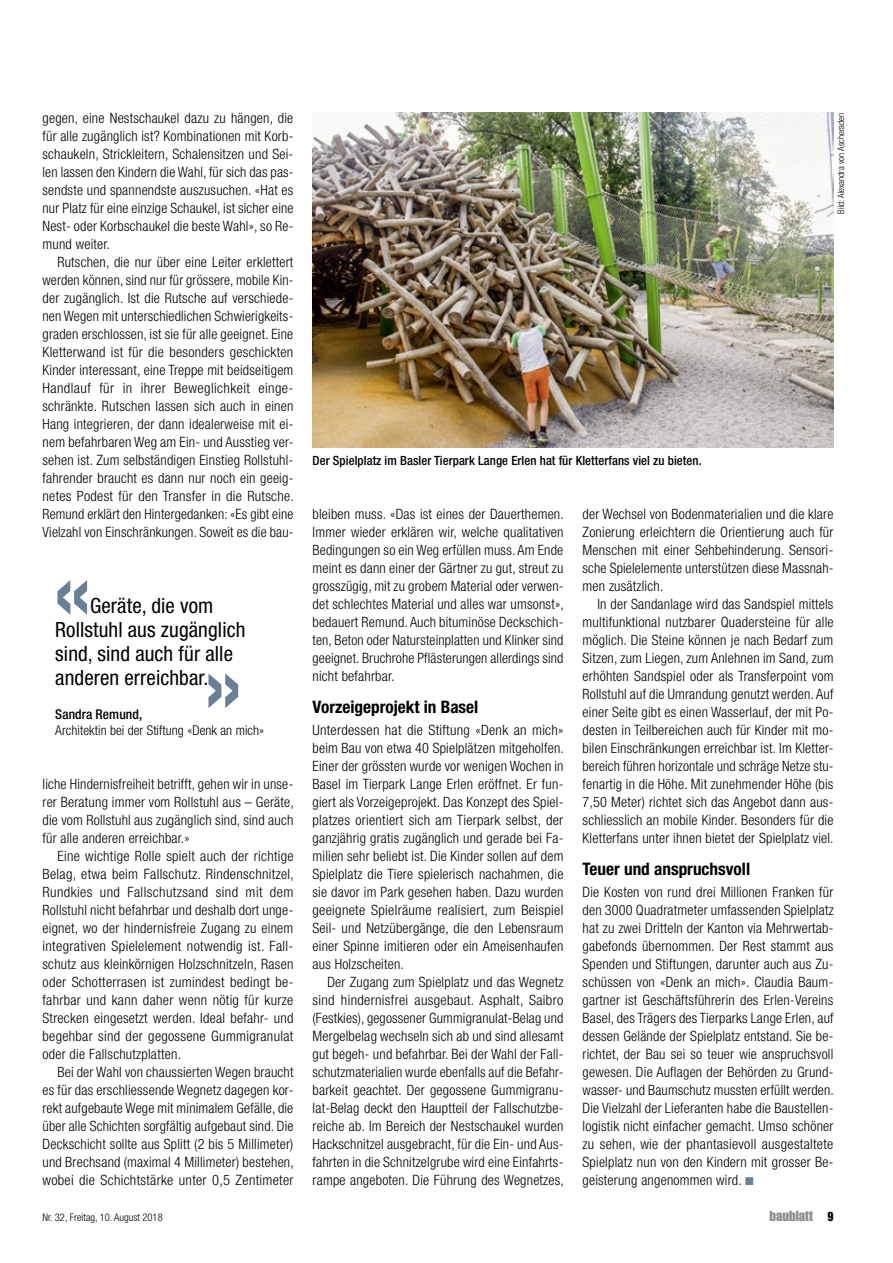
<style>
.page{position:relative;width:893px;height:1263px;background:#fff}
.page>*{position:absolute;margin:0;border:0;box-sizing:border-box;transform-origin:0 0}
.t1{font:condensed 21px/24px "Helvetica Neue LT Pro";letter-spacing:.005em;color:#000}
.t2{font:700 condensed 17.25px "Helvetica Neue LT Pro";color:#000}
.t3{font:300 condensed 14.25px/18px "Helvetica Neue LT Pro";letter-spacing:.015em;color:#000;text-align:justify}
.t4{font:14.25px "Impact LT Std";color:#8f8f8f}
.t5{font:300 condensed 13.5px "Helvetica Neue LT Pro";letter-spacing:.005em;color:#000}
.t6{font:500 condensed 13.5px "Helvetica Neue LT Pro";letter-spacing:.005em;color:#000}
.t7{font:500 condensed 12.75px "Helvetica Neue LT Pro";letter-spacing:.005em;color:#000}
.t8{font:300 condensed 10.5px "Helvetica Neue LT Pro";color:#000}
.t9{font:300 condensed 9px "Helvetica Neue LT Pro";color:#000}
.s1{color:#698097}
.s2{font-size:12.75px;color:#000}
</style>
<div class="page">
<img style="left:313px;top:113px;width:520px;height:334px">
<svg style="left:57px;top:580px;width:30px;height:35px"></svg>
<svg style="left:208px;top:673px;width:30px;height:35px"></svg>
<p class="t3" style="left:43px;top:109px;width:253px">gegen, eine Nestschaukel dazu zu hängen, die für alle zugänglich ist? Kombinationen mit Korb&shy;schaukeln, Strickleitern, Schalensitzen und Sei&shy;len lassen den Kindern die Wahl, für sich das pas&shy;sendste und spannendste auszusuchen. «Hat es nur Platz für eine einzige Schaukel, ist sicher eine Nest- oder Korbschaukel die beste Wahl», so Re&shy;mund weiter.</p>
<p class="t3" style="left:43px;top:253px;width:253px;text-indent:15px">Rutschen, die nur über eine Leiter erklettert werden können, sind nur für grössere, mobile Kin&shy;der zugänglich. Ist die Rutsche auf verschiede&shy;nen Wegen mit unterschiedlichen Schwierigkeits&shy;graden erschlossen, ist sie für alle geeignet. Eine Kletterwand ist für die besonders geschickten Kinder interessant, eine Treppe mit beidseitigem Handlauf für in ihrer Beweglichkeit einge&shy;schränkte. Rutschen lassen sich auch in einen Hang integrieren, der dann idealerweise mit ei&shy;nem befahrbaren Weg am Ein- und Ausstieg ver&shy;sehen ist. Zum selbständigen Einstieg Rollstuhl&shy;fahrender braucht es dann nur noch ein geeig&shy;netes Podest für den Transfer in die Rutsche.<br>Remund erklärt den Hintergedanken: «Es gibt eine Vielzahl von Einschränkungen. Soweit es die bau-</p>
<h1 class="t1" style="left:55px;top:593px;width:192px;text-indent:35px">Geräte, die vom<br>Rollstuhl aus zugänglich sind, sind auch für alle anderen erreichbar.</h1>
<p class="t6" style="left:55px;top:706px;width:88px">Sandra Remund,</p>
<p class="t5" style="left:55px;top:722px;width:210px">Architektin bei der Stiftung «Denk an mich»</p>
<p class="t3" style="left:43px;top:775px;width:253px">liche Hindernisfreiheit betrifft, gehen wir in unse&shy;rer Beratung immer vom Rollstuhl aus – Geräte, die vom Rollstuhl aus zugänglich sind, sind auch für alle anderen erreichbar.»</p>
<p class="t3" style="left:43px;top:847px;width:253px;text-indent:15px">Eine wichtige Rolle spielt auch der richtige Belag, etwa beim Fallschutz. Rindenschnitzel, Rundkies und Fallschutzsand sind mit dem Rollstuhl nicht befahrbar und deshalb dort unge&shy;eignet, wo der hindernisfreie Zugang zu einem integrativen Spielelement notwendig ist. Fall&shy;schutz aus kleinkörnigen Holzschnitzeln, Rasen oder Schotterrasen ist zumindest bedingt be&shy;fahrbar und kann daher wenn nötig für kurze Strecken eingesetzt werden. Ideal befahr- und begehbar sind der gegossene Gummigranulat oder die Fallschutzplatten.</p>
<p class="t3" style="left:43px;top:1063px;width:253px;text-indent:15px">Bei der Wahl von chaussierten Wegen braucht es für das erschliessende Wegnetz dagegen kor&shy;rekt aufgebaute Wege mit minimalem Gefälle, die über alle Schichten sorgfältig aufgebaut sind. Die Deckschicht sollte aus Splitt (2 bis 5 Millimeter) und Brechsand (maximal 4 Millimeter) bestehen, wobei die Schichtstärke unter 0,5 Zentimeter</p>
<p class="t7" style="left:313px;top:453px;width:391px">Der Spielplatz im Basler Tierpark Lange Erlen hat für Kletterfans viel zu bieten.</p>
<p class="t9" style="left:836px;top:213px;width:102px;rotate:-90deg">Bild: Alexandra von Ascheraden</p>
<p class="t3" style="left:313px;top:505px;width:253px">bleiben muss. «Das ist eines der Dauerthemen.<br>Immer wieder erklären wir, welche qualitativen Bedingungen so ein Weg erfüllen muss. Am Ende meint es dann einer der Gärtner zu gut, streut zu grosszügig, mit zu grobem Material oder verwen&shy;det schlechtes Material und alles war umsonst», bedauert Remund. Auch bituminöse Deckschich&shy;ten, Beton oder Natursteinplatten und Klinker sind geeignet. Bruchrohe Pflästerungen allerdings sind nicht befahrbar.</p>
<p class="t2" style="left:313px;top:697px;width:167px">Vorzeigeprojekt in Basel</p>
<p class="t3" style="left:313px;top:721px;width:253px">Unterdessen hat die Stiftung «Denk an mich» beim Bau von etwa 40 Spielplätzen mitgeholfen.<br>Einer der grössten wurde vor wenigen Wochen in Basel im Tierpark Lange Erlen eröffnet. Er fun&shy;giert als Vorzeigeprojekt. Das Konzept des Spiel&shy;platzes orientiert sich am Tierpark selbst, der ganzjährig gratis zugänglich und gerade bei Fa&shy;milien sehr beliebt ist. Die Kinder sollen auf dem Spielplatz die Tiere spielerisch nachahmen, die sie davor im Park gesehen haben. Dazu wurden geeignete Spielräume realisiert, zum Beispiel Seil- und Netzübergänge, die den Lebensraum einer Spinne imitieren oder ein Ameisenhaufen aus Holzscheiten.</p>
<p class="t3" style="left:313px;top:973px;width:253px;text-indent:15px">Der Zugang zum Spielplatz und das Wegnetz sind hindernisfrei ausgebaut. Asphalt, Saibro (Festkies), gegossener Gummigranulat-Belag und Mergelbelag wechseln sich ab und sind allesamt gut begeh- und befahrbar. Bei der Wahl der Fall&shy;schutzmaterialien wurde ebenfalls auf die Befahr&shy;barkeit geachtet. Der gegossene Gummigranu&shy;lat-Belag deckt den Hauptteil der Fallschutzbe&shy;reiche ab. Im Bereich der Nestschaukel wurden Hackschnitzel ausgebracht, für die Ein- und Aus&shy;fahrten in die Schnitzelgrube wird eine Einfahrts&shy;rampe angeboten. Die Führung des Wegnetzes,</p>
<p class="t3" style="left:583px;top:505px;width:252px">der Wechsel von Bodenmaterialien und die klare Zonierung erleichtern die Orientierung auch für Menschen mit einer Sehbehinderung. Sensori&shy;sche Spielelemente unterstützen diese Massnah&shy;men zusätzlich.</p>
<p class="t3" style="left:583px;top:595px;width:253px;text-indent:15px">In der Sandanlage wird das Sandspiel mittels multifunktional nutzbarer Quadersteine für alle möglich. Die Steine können je nach Bedarf zum Sitzen, zum Liegen, zum Anlehnen im Sand, zum erhöhten Sandspiel oder als Transferpoint vom Rollstuhl auf die Umrandung genutzt werden. Auf einer Seite gibt es einen Wasserlauf, der mit Po&shy;desten in Teilbereichen auch für Kinder mit mo&shy;bilen Einschränkungen erreichbar ist. Im Kletter&shy;bereich führen horizontale und schräge Netze stu&shy;fenartig in die Höhe. Mit zunehmender Höhe (bis 7,50 Meter) richtet sich das Angebot dann aus&shy;schliesslich an mobile Kinder. Besonders für die Kletterfans unter ihnen bietet der Spielplatz viel.</p>
<p class="t2" style="left:583px;top:859px;width:169px">Teuer und anspruchsvoll</p>
<p class="t3" style="left:583px;top:883px;width:253px">Die Kosten von rund drei Millionen Franken für den 3000 Quadratmeter umfassenden Spielplatz hat zu zwei Dritteln der Kanton via Mehrwertab&shy;gabefonds übernommen. Der Rest stammt aus Spenden und Stiftungen, darunter auch aus Zu&shy;schüssen von «Denk an mich». Claudia Baum&shy;gartner ist Geschäftsführerin des Erlen-Vereins Basel, des Trägers des Tierparks Lange Erlen, auf dessen Gelände der Spielplatz entstand. Sie be&shy;richtet, der Bau sei so teuer wie anspruchsvoll gewesen. Die Auflagen der Behörden zu Grund&shy;wasser- und Baumschutz mussten erfüllt werden.<br>Die Vielzahl der Lieferanten habe die Baustellen&shy;logistik nicht einfacher gemacht. Umso schöner zu sehen, wie der phantasievoll ausgestaltete Spielplatz nun von den Kindern mit grosser Be&shy;geisterung angenommen wird. <span class="s1">■</span></p>
<p class="t8" style="left:43px;top:1211px;width:122px">Nr. 32, Freitag, 10. August 2018</p>
<p class="t4" style="left:769px;top:1208px;width:65px">baublatt <span class="s2">9</span></p>
</div>
